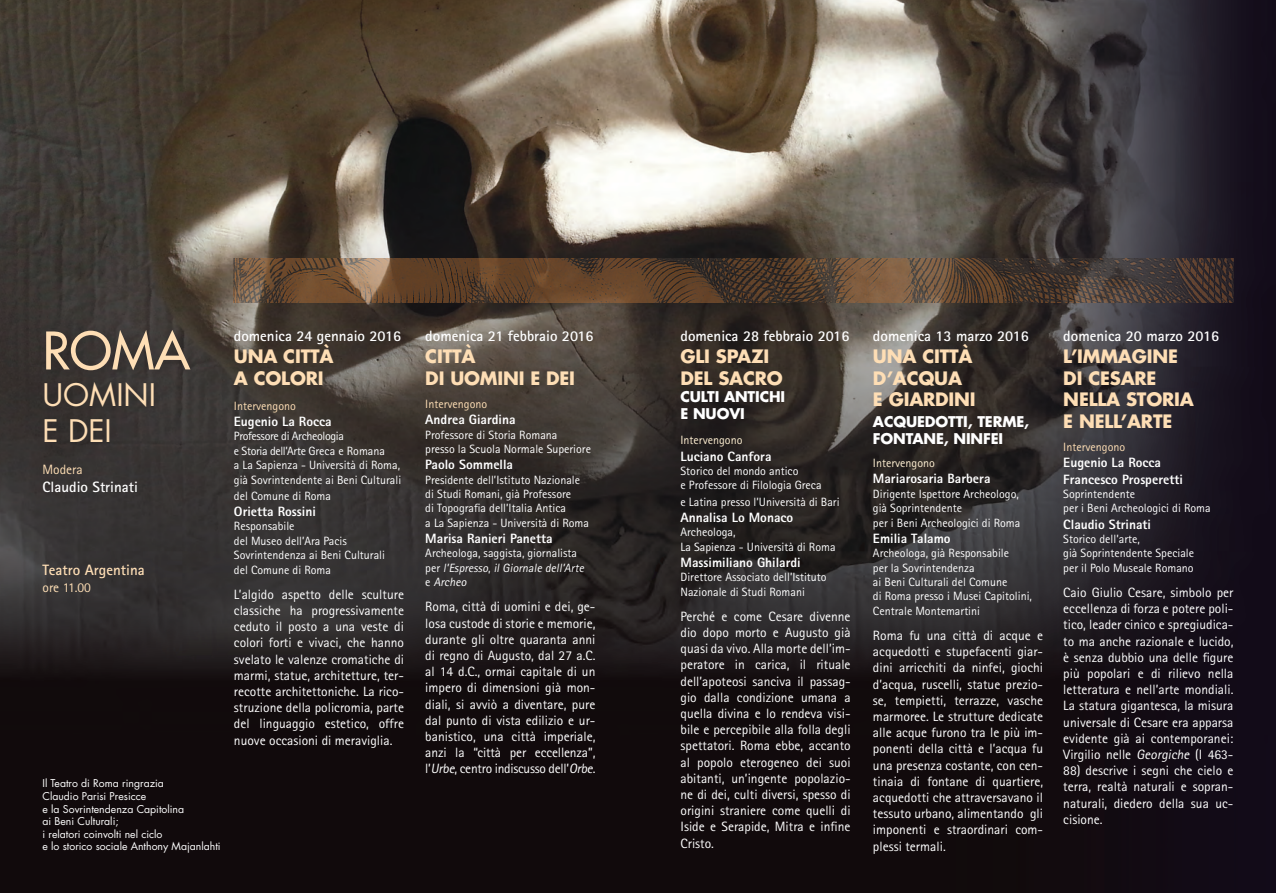
<style>
.page{position:relative;width:1276px;height:893px;background:#fff}
.page>*{position:absolute;margin:0;border:0;box-sizing:border-box;transform-origin:0 0}
.t1{font:50.4px "Futura";color:#fedeb5}
.t2{font:30.3px "Futura";color:#fedeb5}
.t3{font:700 18px/21.6px "Futura";letter-spacing:-.01em;color:#fedeb5}
.t4{font:700 15px "Rotis Sans Serif";color:#fff}
.t5{font:700 15px "Rotis Sans Serif";color:#fedeb5}
.t6{font:700 14.4px "Futura";letter-spacing:-.01em;color:#fff}
.t7{font:13.5px/16.2px "Rotis Sans Serif";color:#fff;text-align:justify}
.t8{font:800 13.5px "Rotis Sans Serif";color:#fff}
.t9{font:13.5px "Rotis Sans Serif";color:#fedeb5}
.t10{font:12px/14.4px "Rotis Sans Serif";color:#fff}
.t11{font:12px "Rotis Sans Serif";letter-spacing:-.03em;color:#fff}
.t12{font:12px "Rotis Sans Serif";color:#fedeb5}
.t13{font:12px "Rotis Sans Serif";color:#feefd2}
.t14{font:10.5px "Futura";color:#fff}
.s1{font-style:italic}
</style>
<div class="page">
<img style="left:0;top:0;width:1276px;height:893px">
<img style="left:234px;top:258px;width:999px;height:44px">
<div style="left:37px;top:324px;width:166px;height:132px;background:#383432"></div>
<p class="t1" style="left:43px;top:318px;width:149px">ROMA</p>
<p class="t2" style="left:43px;top:374px;width:115px">UOMINI</p>
<p class="t2" style="left:43px;top:410px;width:71px">E DEI</p>
<p class="t9" style="left:43px;top:461px;width:42px">Modera</p>
<p class="t4" style="left:43px;top:477px;width:97px">Claudio Strinati</p>
<p class="t5" style="left:43px;top:561px;width:104px">Teatro Argentina</p>
<p class="t9" style="left:43px;top:579px;width:50px">ore 11.00</p>
<p class="t14" style="left:43px;top:776px;width:123px">Il Teatro di Roma ringrazia</p>
<p class="t14" style="left:43px;top:789px;width:105px">Claudio Parisi Presicce</p>
<p class="t14" style="left:43px;top:802px;width:143px">e la Sovrintendenza Capitolina</p>
<p class="t14" style="left:43px;top:814px;width:78px">ai Beni Culturali;</p>
<p class="t14" style="left:43px;top:827px;width:121px">i relatori coinvolti nel ciclo</p>
<p class="t14" style="left:43px;top:839px;width:180px">e lo storico sociale Anthony Majanlahti</p>
<p class="t4" style="left:234px;top:327px;width:169px">domenica 24 gennaio 2016</p>
<p class="t3" style="left:234px;top:345px;width:101px">UNA CITTÀ</p>
<p class="t3" style="left:234px;top:367px;width:91px">A COLORI</p>
<p class="t12" style="left:234px;top:399px;width:63px">Intervengono</p>
<p class="t8" style="left:234px;top:413px;width:99px">Eugenio La Rocca</p>
<p class="t11" style="left:234px;top:429px;width:111px">Professore di Archeologia</p>
<p class="t11" style="left:234px;top:444px;width:153px">e Storia dell’Arte Greca e Romana</p>
<p class="t10" style="left:234px;top:458px;width:169px">a La Sapienza - Università di Roma, già Sovrintendente ai Beni Culturali</p>
<p class="t10" style="left:234px;top:488px;width:99px">del Comune di Roma</p>
<p class="t8" style="left:234px;top:503px;width:83px">Orietta Rossini</p>
<p class="t10" style="left:234px;top:519px;width:62px">Responsabile</p>
<p class="t10" style="left:234px;top:533px;width:114px">del Museo dell’Ara Pacis</p>
<p class="t10" style="left:234px;top:548px;width:153px">Sovrintendenza ai Beni Culturali</p>
<p class="t10" style="left:234px;top:562px;width:99px">del Comune di Roma</p>
<p class="t7" style="left:234px;top:586px;width:172px">L’algido aspetto delle sculture classiche ha progressivamente ceduto il posto a una veste di colori forti e vivaci, che hanno svelato le valenze cromatiche di marmi, statue, architetture, ter&shy;recotte architettoniche. La rico&shy;struzione della policromia, parte del linguaggio estetico, offre nuove occasioni di meraviglia.</p>
<p class="t4" style="left:425px;top:327px;width:170px">domenica 21 febbraio 2016</p>
<p class="t3" style="left:425px;top:345px;width:52px">CITTÀ</p>
<p class="t3" style="left:425px;top:367px;width:151px">DI UOMINI E DEI</p>
<p class="t12" style="left:425px;top:397px;width:63px">Intervengono</p>
<p class="t8" style="left:425px;top:411px;width:92px">Andrea Giardina</p>
<p class="t10" style="left:425px;top:427px;width:134px">Professore di Storia Romana</p>
<p class="t10" style="left:425px;top:442px;width:167px">presso la Scuola Normale Superiore</p>
<p class="t8" style="left:425px;top:456px;width:89px">Paolo Sommella</p>
<p class="t10" style="left:425px;top:472px;width:156px">Presidente dell’Istituto Nazionale</p>
<p class="t10" style="left:425px;top:487px;width:147px">di Studi Romani, già Professore</p>
<p class="t10" style="left:425px;top:501px;width:142px">di Topografia dell’Italia Antica</p>
<p class="t10" style="left:425px;top:515px;width:165px">a La Sapienza - Università di Roma</p>
<p class="t8" style="left:425px;top:530px;width:129px">Marisa Ranieri Panetta</p>
<p class="t10" style="left:425px;top:546px;width:162px">Archeologa, saggista, giornalista<br>p e r <span class="s1">l’Espresso</span>, <span class="s1">il Giornale dell’Arte </span>e <span class="s1">Archeo</span></p>
<p class="t7" style="left:425px;top:599px;width:172px">Roma, città di uomini e dei, ge&shy;losa custode di storie e memorie, durante gli oltre quaranta anni di regno di Augusto, dal 27 a.C. al 14 d.C., ormai capitale di un impero di dimensioni già mon&shy;diali, si avviò a diventare, pure dal punto di vista edilizio e ur&shy;banistico, una città imperiale, anzi la “città per eccellenza”, l’<span class="s1">Urbe</span>, centro indiscusso dell’<span class="s1">Orbe</span>.</p>
<p class="t4" style="left:680px;top:327px;width:170px">domenica 28 febbraio 2016</p>
<p class="t3" style="left:680px;top:345px;width:90px">GLI SPAZI</p>
<p class="t3" style="left:680px;top:367px;width:104px">DEL SACRO</p>
<p class="t6" style="left:680px;top:386px;width:106px">CULTI ANTICHI</p>
<p class="t6" style="left:680px;top:404px;width:66px">E NUOVI</p>
<p class="t13" style="left:680px;top:433px;width:63px">Intervengono</p>
<p class="t8" style="left:680px;top:447px;width:92px">Luciano Canfora</p>
<p class="t10" style="left:680px;top:464px;width:119px">Storico del mondo antico</p>
<p class="t10" style="left:680px;top:478px;width:143px">e Professore di Filologia Greca</p>
<p class="t10" style="left:680px;top:494px;width:161px">e Latina presso l’Università di Bari</p>
<p class="t8" style="left:680px;top:509px;width:114px">Annalisa Lo Monaco</p>
<p class="t10" style="left:680px;top:525px;width:57px">Archeologa,</p>
<p class="t10" style="left:680px;top:539px;width:157px">La Sapienza - Università di Roma</p>
<p class="t8" style="left:680px;top:554px;width:122px">Massimiliano Ghilardi</p>
<p class="t10" style="left:680px;top:570px;width:148px">Direttore Associato dell’Istituto<br>Nazionale di Studi Romani</p>
<p class="t7" style="left:680px;top:608px;width:172px">Perché e come Cesare divenne dio dopo morto e Augusto già quasi da vivo. Alla morte dell’im&shy;peratore in carica, il rituale dell’apoteosi sanciva il passag&shy;gio dalla condizione umana a quella divina e lo rendeva visi&shy;bile e percepibile alla folla degli spettatori. Roma ebbe, accanto al popolo eterogeneo dei suoi abitanti, un’ingente popolazio&shy;ne di dei, culti diversi, spesso di origini straniere come quelli di Iside e Serapide, Mitra e infine Cristo.</p>
<p class="t4" style="left:873px;top:327px;width:157px">domenica 13 marzo 2016</p>
<p class="t3" style="left:873px;top:345px;width:101px">UNA CITTÀ</p>
<p class="t3" style="left:873px;top:367px;width:104px">D’ACQUA<br>E GIARDINI</p>
<p class="t6" style="left:873px;top:412px;width:158px">ACQUEDOTTI, TERME,</p>
<p class="t6" style="left:873px;top:428px;width:132px">FONTANE, NINFEI</p>
<p class="t13" style="left:873px;top:456px;width:63px">Intervengono</p>
<p class="t8" style="left:873px;top:470px;width:119px">Mariarosaria Barbera</p>
<p class="t10" style="left:873px;top:486px;width:147px">Dirigente Ispettore Archeologo,</p>
<p class="t10" style="left:873px;top:501px;width:91px">già Soprintendente</p>
<p class="t10" style="left:873px;top:515px;width:149px">per i Beni Archeologici di Roma</p>
<p class="t8" style="left:873px;top:530px;width:79px">Emilia Talamo</p>
<p class="t10" style="left:873px;top:546px;width:138px">Archeologa, già Responsabile</p>
<p class="t10" style="left:873px;top:560px;width:103px">per la Sovrintendenza</p>
<p class="t10" style="left:873px;top:575px;width:136px">ai Beni Culturali del Comune</p>
<p class="t10" style="left:873px;top:589px;width:161px">di Roma presso i Musei Capitolini,</p>
<p class="t10" style="left:873px;top:603px;width:109px">Centrale Montemartini</p>
<p class="t7" style="left:873px;top:627px;width:172px">Roma fu una città di acque e acquedotti e stupefacenti giar&shy;dini arricchiti da ninfei, giochi d’acqua, ruscelli, statue prezio&shy;se, tempietti, terrazze, vasche marmoree. Le strutture dedicate alle acque furono tra le più im&shy;ponenti della città e l’acqua fu una presenza costante, con cen&shy;tinaia di fontane di quartiere, acquedotti che attraversavano il tessuto urbano, alimentando gli imponenti e straordinari com&shy;plessi termali.</p>
<p class="t4" style="left:1063px;top:327px;width:157px">domenica 20 marzo 2016</p>
<p class="t3" style="left:1063px;top:345px;width:116px">L’IMMAGINE</p>
<p class="t3" style="left:1063px;top:367px;width:95px">DI CESARE</p>
<p class="t3" style="left:1063px;top:388px;width:132px">NELLA STORIA</p>
<p class="t3" style="left:1063px;top:410px;width:111px">E NELL’ARTE</p>
<p class="t12" style="left:1063px;top:440px;width:63px">Intervengono</p>
<p class="t8" style="left:1063px;top:454px;width:99px">Eugenio La Rocca</p>
<p class="t8" style="left:1063px;top:470px;width:121px">Francesco Prosperetti</p>
<p class="t10" style="left:1063px;top:487px;width:73px">Soprintendente</p>
<p class="t10" style="left:1063px;top:501px;width:149px">per i Beni Archeologici di Roma</p>
<p class="t8" style="left:1063px;top:515px;width:89px">Claudio Strinati</p>
<p class="t10" style="left:1063px;top:532px;width:78px">Storico dell’arte,</p>
<p class="t10" style="left:1063px;top:546px;width:132px">già Soprintendente Speciale</p>
<p class="t10" style="left:1063px;top:560px;width:132px">per il Polo Museale Romano</p>
<p class="t7" style="left:1063px;top:584px;width:172px">Caio Giulio Cesare, simbolo per eccellenza di forza e potere poli&shy;tico, leader cinico e spregiudica&shy;to ma anche razionale e lucido, è senza dubbio una delle figure più popolari e di rilievo nella letteratura e nell’arte mondiali.<br>La statura gigantesca, la misura universale di Cesare era apparsa evidente già ai contemporanei:<br>Virgilio nelle <span class="s1">Georgiche</span> (I 463-</p>
<p class="t7" style="left:1063px;top:762px;width:172px">88) descrive i segni che cielo e terra, realtà naturali e sopran&shy;naturali, diedero della sua uc&shy;cisione.</p>
</div>
